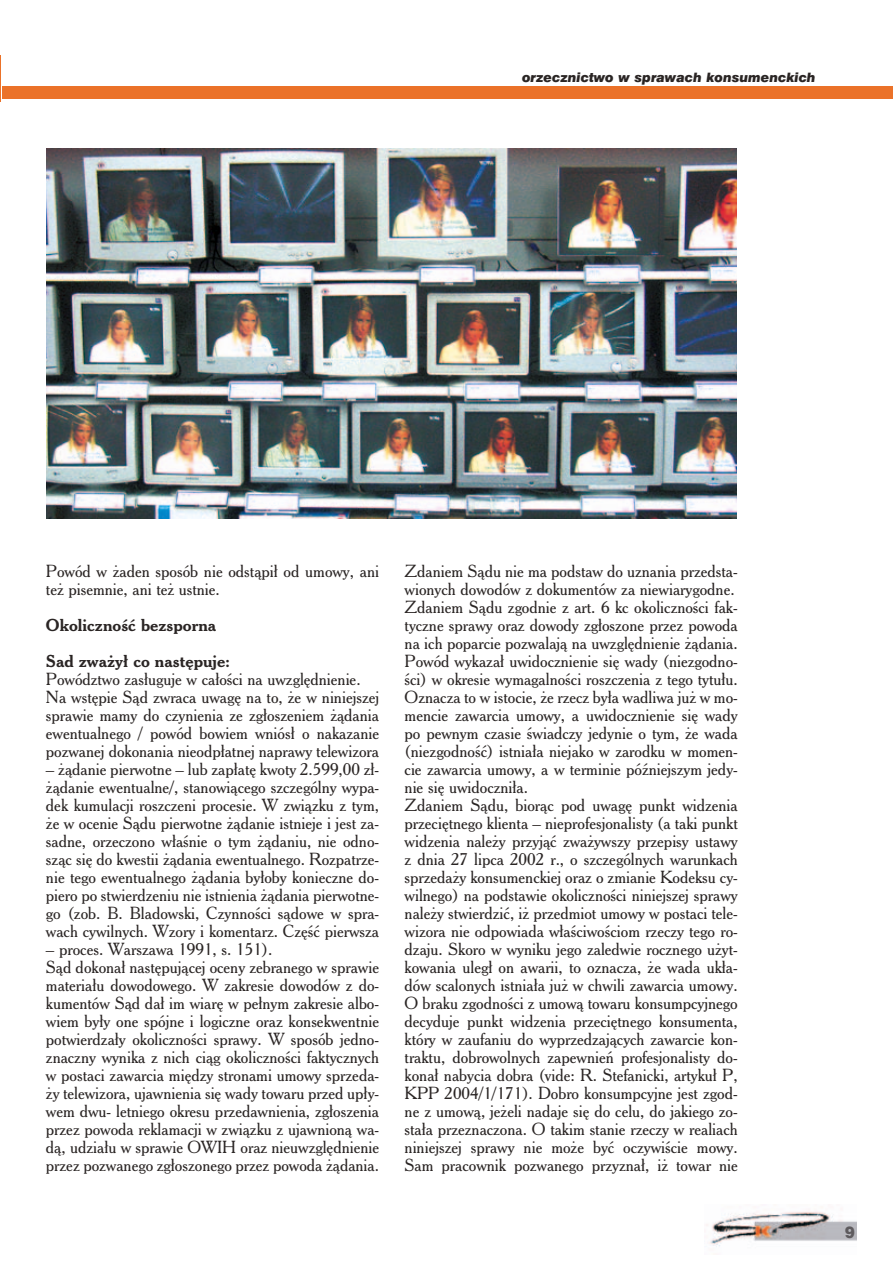
<style>
.page{position:relative;width:893px;height:1262px;background:#fff}
.page>*{position:absolute;margin:0;border:0;box-sizing:border-box;transform-origin:0 0}
.t1{font:15px/18px "Cheltenhm PL";color:#2a2524}
.t2{font:700 15px "Cheltenhm PL";color:#2a2524}
.t3{font:15px "Swis 721 Blk PL";color:#5e5b5e;scale:.92 1}
.t4{font:italic 12px "Swis 721 Blk PL";color:#2a2524}
</style>
<div class="page">
<div style="left:3px;top:86px;width:889px;height:13px;background:#eb7229"></div>
<img style="left:706px;top:1211px;width:151px;height:36px">
<hr style="left:0;top:55px;width:1px;height:47px;background:#eb7229">
<img style="left:47px;top:149px;width:689px;height:370px">
<p class="t4" style="left:522px;top:72px;width:295px">orzecznictwo w sprawach konsumenckich</p>
<p class="t1" style="left:46px;top:563px;width:334px">Powód w żaden sposób nie odstąpił od umowy, ani też pisemnie, ani też ustnie.</p>
<p class="t2" style="left:46px;top:618px;width:172px">Okoliczność bezsporna</p>
<p class="t2" style="left:46px;top:654px;width:186px">Sad zważył co następuje:</p>
<p class="t1" style="left:46px;top:671px;width:334px">Powództwo zasługuje w całości na uwzględnienie.<br>Na wstępie Sąd zwraca uwagę na to, że w niniejszej sprawie mamy do czynienia ze zgłoszeniem żądania ewentualnego / powód bowiem wniósł o nakazanie pozwanej dokonania nieodpłatnej naprawy telewizora</p>
<p class="t1" style="left:46px;top:761px;width:335px;text-align:justify">– żądanie pierwotne – lub zapłatę kwoty 2.599,00 zł&shy;żądanie ewentualne/, stanowiącego szczególny wypa&shy;dek kumulacji roszczeni procesie. W związku z tym, że w ocenie Sądu pierwotne żądanie istnieje i jest za&shy;sadne, orzeczono właśnie o tym żądaniu, nie odno&shy;sząc się do kwestii żądania ewentualnego. Rozpatrze&shy;nie tego ewentualnego żądania byłoby konieczne do&shy;piero po stwierdzeniu nie istnienia żądania pierwotne&shy;go (zob. B. Bladowski, Czynności sądowe w spra&shy;wach cywilnych. Wzory i komentarz. Część pierwsza</p>
<p class="t1" style="left:46px;top:941px;width:334px">– proces. Warszawa 1991, s. 151).<br>Sąd dokonał następującej oceny zebranego w sprawie materiału dowodowego. W zakresie dowodów z do&shy;kumentów Sąd dał im wiarę w pełnym zakresie albo&shy;wiem były one spójne i logiczne oraz konsekwentnie potwierdzały okoliczności sprawy. W sposób jedno&shy;znaczny wynika z nich ciąg okoliczności faktycznych w postaci zawarcia między stronami umowy sprzeda&shy;ży telewizora, ujawnienia się wady towaru przed upły&shy;wem dwu- letniego okresu przedawnienia, zgłoszenia przez powoda reklamacji w związku z ujawnioną wa&shy;dą, udziału w sprawie OWIH oraz nieuwzględnienie przez pozwanego zgłoszonego przez powoda żądania.</p>
<p class="t1" style="left:404px;top:563px;width:334px">Zdaniem Sądu nie ma podstaw do uznania przedsta&shy;wionych dowodów z dokumentów za niewiarygodne.<br>Zdaniem Sądu zgodnie z art. 6 kc okoliczności fak&shy;tyczne sprawy oraz dowody zgłoszone przez powoda na ich poparcie pozwalają na uwzględnienie żądania.<br>Powód wykazał uwidocznienie się wady (niezgodno&shy;ści) w okresie wymagalności roszczenia z tego tytułu.<br>Oznacza to w istocie, że rzecz była wadliwa już w mo&shy;mencie zawarcia umowy, a uwidocznienie się wady po pewnym czasie świadczy jedynie o tym, że wada (niezgodność) istniała niejako w zarodku w momen&shy;cie zawarcia umowy, a w terminie późniejszym jedy&shy;nie się uwidoczniła.<br>Zdaniem Sądu, biorąc pod uwagę punkt widzenia przeciętnego klienta – nieprofesjonalisty (a taki punkt widzenia należy przyjąć zważywszy przepisy ustawy z dnia 27 lipca 2002 r., o szczególnych warunkach sprzedaży konsumenckiej oraz o zmianie Kodeksu cy&shy;wilnego) na podstawie okoliczności niniejszej sprawy należy stwierdzić, iż przedmiot umowy w postaci tele&shy;wizora nie odpowiada właściwościom rzeczy tego ro&shy;dzaju. Skoro w wyniku jego zaledwie rocznego użyt&shy;kowania uległ on awarii, to oznacza, że wada ukła&shy;dów scalonych istniała już w chwili zawarcia umowy.<br>O braku zgodności z umową towaru konsumpcyjnego decyduje punkt widzenia przeciętnego konsumenta, który w zaufaniu do wyprzedzających zawarcie kon&shy;traktu, dobrowolnych zapewnień profesjonalisty do&shy;konał nabycia dobra (vide: R. Stefanicki, artykuł P, KPP 2004/1/171). Dobro konsumpcyjne jest zgod&shy;ne z umową, jeżeli nadaje się do celu, do jakiego zo&shy;stała przeznaczona. O takim stanie rzeczy w realiach niniejszej sprawy nie może być oczywiście mowy.<br>Sam pracownik pozwanego przyznał, iż towar nie</p>
<p class="t3" style="left:845px;top:1225px;width:12px">9</p>
</div>
